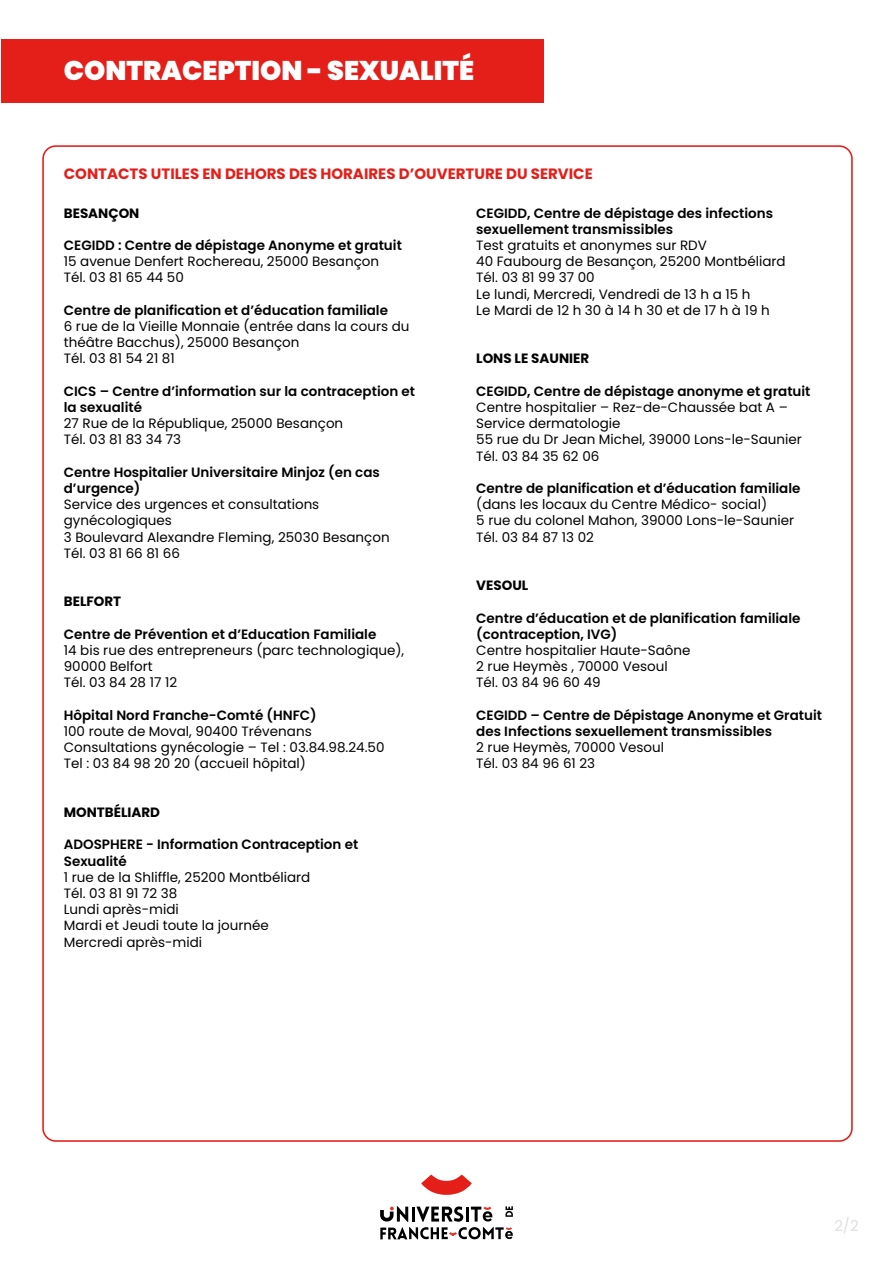
<style>
.page{position:relative;width:893px;height:1263px;background:#fff}
.page>*{position:absolute;margin:0;border:0;box-sizing:border-box;transform-origin:0 0}
.t1{font:900 27px "Poppins";color:#fff}
.t2{font:700 15px "Poppins";color:#e41f1a}
.t3{font:15px "Poppins";color:#dfe0e1}
.t4{font:13.5px/16.2px "Poppins";color:#020203}
.t5{font:600 13.5px/16.2px "Poppins";color:#020203}
.t6{font:700 13.5px "Poppins";color:#020203}
</style>
<div class="page">
<svg style="left:380px;top:1206px;width:133px;height:33px"></svg>
<svg style="left:421px;top:1174px;width:51px;height:21px"></svg>
<div style="left:1px;top:39px;width:543px;height:63px;background:#e41f1a"></div>
<h1 class="t1" style="left:64px;top:55px;width:412px">CONTRACEPTION - SEXUALITÉ</h1>
<p class="t2" style="left:64px;top:166px;width:530px">CONTACTS UTILES EN DEHORS DES HORAIRES D’OUVERTURE DU SERVICE</p>
<p class="t6" style="left:64px;top:205px;width:77px">BESANÇON</p>
<p class="t5" style="left:64px;top:237px;width:340px">CEGIDD : Centre de dépistage Anonyme et gratuit</p>
<p class="t4" style="left:64px;top:253px;width:317px">15 avenue Denfert Rochereau, 25000 Besançon<br>Tél. 03 81 65 44 50</p>
<p class="t5" style="left:64px;top:302px;width:326px">Centre de planification et d’éducation familiale</p>
<p class="t4" style="left:64px;top:318px;width:347px">6 rue de la Vieille Monnaie (entrée dans la cours du théâtre Bacchus), 25000 Besançon<br>Tél. 03 81 54 21 81</p>
<p class="t5" style="left:64px;top:383px;width:353px">CICS – Centre d’information sur la contraception et la sexualité</p>
<p class="t4" style="left:64px;top:415px;width:281px">27 Rue de la République, 25000 Besançon<br>Tél. 03 81 83 34 73</p>
<p class="t5" style="left:64px;top:464px;width:318px">Centre Hospitalier Universitaire Minjoz (en cas d’urgence)</p>
<p class="t4" style="left:64px;top:496px;width:327px">Service des urgences et consultations gynécologiques<br>3 Boulevard Alexandre Fleming, 25030 Besançon<br>Tél. 03 81 66 81 66</p>
<p class="t6" style="left:64px;top:594px;width:59px">BELFORT</p>
<p class="t5" style="left:64px;top:626px;width:314px">Centre de Prévention et d’Education Familiale</p>
<p class="t4" style="left:64px;top:642px;width:342px">14 bis rue des entrepreneurs (parc technologique),<br>90000 Belfort<br>Tél. 03 84 28 17 12</p>
<p class="t5" style="left:64px;top:707px;width:254px">Hôpital Nord Franche-Comté (HNFC)</p>
<p class="t4" style="left:64px;top:723px;width:322px">100 route de Moval, 90400 Trévenans<br>Consultations gynécologie – Tel : 03.84.98.24.50<br>Tel : 03 84 98 20 20 (accueil hôpital)</p>
<p class="t6" style="left:64px;top:804px;width:98px">MONTBÉLIARD</p>
<p class="t5" style="left:64px;top:837px;width:296px">ADOSPHERE - Information Contraception et<br>Sexualité</p>
<p class="t4" style="left:64px;top:869px;width:248px">1 rue de la Shliffle, 25200 Montbéliard<br>Tél. 03 81 91 72 38<br>Lundi après-midi<br>Mardi et Jeudi toute la journée<br>Mercredi après-midi</p>
<p class="t5" style="left:476px;top:205px;width:298px">CEGIDD, Centre de dépistage des infections sexuellement transmissibles</p>
<p class="t4" style="left:476px;top:237px;width:311px">Test gratuits et anonymes sur RDV<br>40 Faubourg de Besançon, 25200 Montbéliard Tél. 03 81 99 37 00<br>Le lundi, Mercredi, Vendredi de 13 h a 15 h<br>Le Mardi de 12 h 30 à 14 h 30 et de 17 h à 19 h</p>
<p class="t6" style="left:476px;top:351px;width:114px">LONS LE SAUNIER</p>
<p class="t5" style="left:476px;top:383px;width:336px">CEGIDD, Centre de dépistage anonyme et gratuit</p>
<p class="t4" style="left:476px;top:399px;width:327px">Centre hospitalier – Rez-de-Chaussée bat A –<br>Service dermatologie<br>55 rue du Dr Jean Michel, 39000 Lons-le-Saunier<br>Tél. 03 84 35 62 06</p>
<p class="t5" style="left:476px;top:480px;width:326px">Centre de planification et d’éducation familiale</p>
<p class="t4" style="left:476px;top:496px;width:320px">(dans les locaux du Centre Médico- social)<br>5 rue du colonel Mahon, 39000 Lons-le-Saunier<br>Tél. 03 84 87 13 02</p>
<p class="t6" style="left:476px;top:578px;width:54px">VESOUL</p>
<p class="t5" style="left:476px;top:610px;width:326px">Centre d’éducation et de planification familiale (contraception, IVG)</p>
<p class="t4" style="left:476px;top:642px;width:216px">Centre hospitalier Haute-Saône<br>2 rue Heymès , 70000 Vesoul<br>Tél. 03 84 96 60 49</p>
<p class="t5" style="left:476px;top:707px;width:347px">CEGIDD – Centre de Dépistage Anonyme et Gratuit des Infections sexuellement transmissibles</p>
<p class="t4" style="left:476px;top:739px;width:189px">2 rue Heymès, 70000 Vesoul<br>Tél. 03 84 96 61 23</p>
<p class="t3" style="left:834px;top:1217px;width:26px">2/2</p>
</div>
